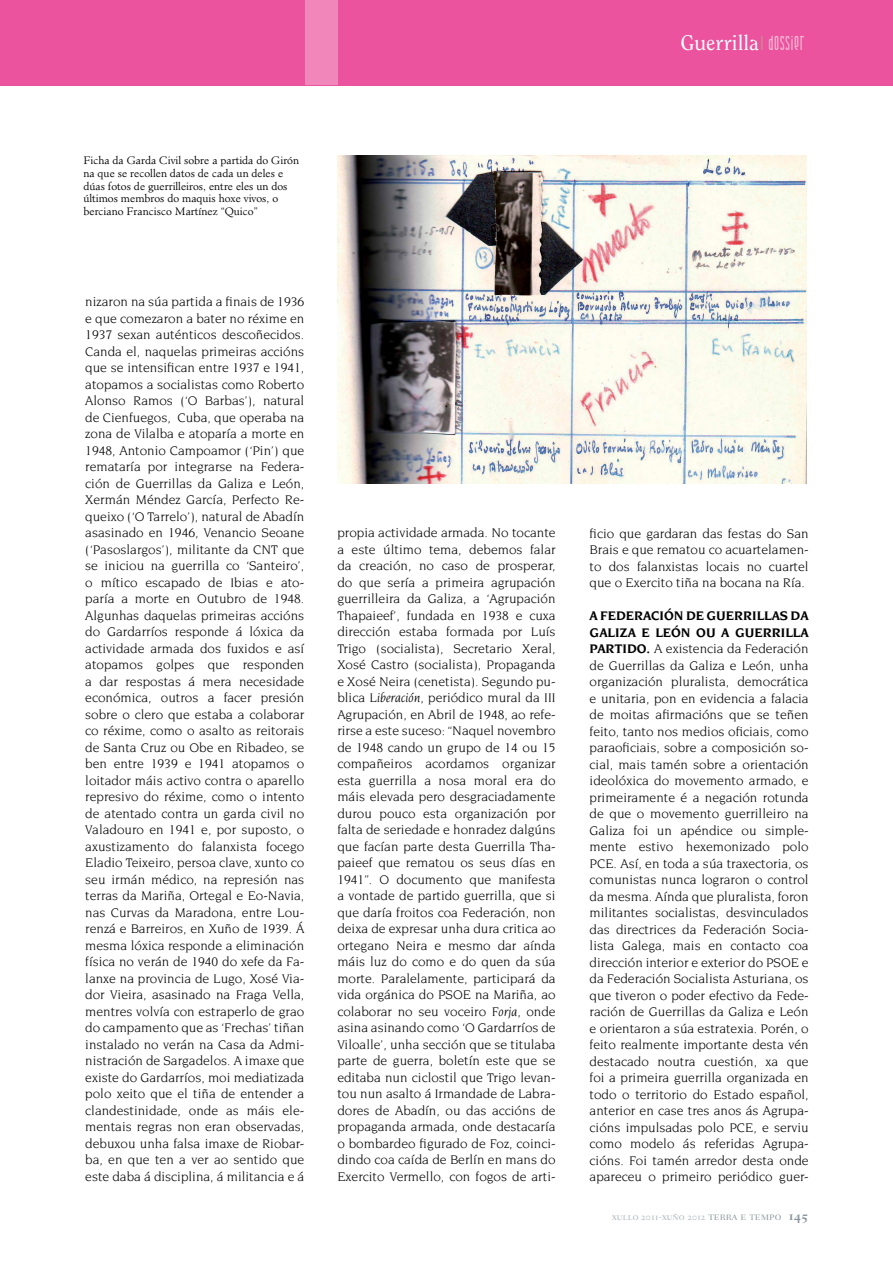
<style>
.page{position:relative;width:893px;height:1263px;background:#fff}
.page>*{position:absolute;margin:0;border:0;box-sizing:border-box;transform-origin:0 0}
.t1{font:21px "Clearface";color:#fff}
.t2{font:13.5px/16.5px "Novarese";color:#000;text-align:justify}
.t3{font:300 10.5px/12.6px "Minister";color:#000}
.t4{font:10.5px "Fairfield Light SC";color:#a5afb5}
.s1{font-family:"Andover";color:#c49687}
.s2{font-family:"Andover";color:#f7bad8}
.s3{font-style:italic}
.s4{font-weight:700}
.s5{font-size:12px;color:#8a969d}
.s6{font-family:"Fairfield Bold SC";font-size:13.5px;color:#8a969d}
</style>
<div class="page">
<div style="left:0;top:0;width:893px;height:85px;background:#eb539e"></div>
<div style="left:305px;top:0;width:32px;height:85px;background:#f186bb"></div>
<img style="left:337px;top:155px;width:469px;height:329px">
<h1 class="t1" style="left:681px;top:30px;width:127px">Guerrilla <span class="s1">|</span> <span class="s2">DOSSIER</span></h1>
<p class="t3" style="left:83px;top:154px;width:217px">Ficha da Garda Civil sobre a partida do Girón na que se recollen datos de cada un deles e dúas fotos de guerrilleiros, entre eles un dos últimos membros do maquis hoxe vivos, o berciano Francisco Martínez “Quico”</p>
<p class="t2" style="left:85px;top:294px;width:221px">nizaron na súa partida a finais de 1936 e que comezaron a bater no réxime en 1937 sexan auténticos descoñecidos.<br>Canda el, naquelas primeiras accións que se intensifican entre 1937 e 1941, atopamos a socialistas como Roberto Alonso Ramos (‘O Barbas’), natural de Cienfuegos, Cuba, que operaba na zona de Vilalba e atoparía a morte en 1948, Antonio Campoamor (‘Pin’) que remataría por integrarse na Federa&shy;ción de Guerrillas da Galiza e León, Xermán Méndez García, Perfecto Re&shy;queixo (‘O Tarrelo’), natural de Abadín asasinado en 1946, Venancio Seoane (‘Pasoslargos’), militante da CNT que se iniciou na guerrilla co ‘Santeiro’, o mítico escapado de Ibias e ato&shy;paría a morte en Outubro de 1948.<br>Algunhas daquelas primeiras accións do Gardarríos responde á lóxica da actividade armada dos fuxidos e así atopamos golpes que responden a dar respostas á mera necesidade económica, outros a facer presión sobre o clero que estaba a colaborar co réxime, como o asalto as reitorais de Santa Cruz ou Obe en Ribadeo, se ben entre 1939 e 1941 atopamos o loitador máis activo contra o aparello represivo do réxime, como o intento de atentado contra un garda civil no Valadouro en 1941 e, por suposto, o axustizamento do falanxista focego Eladio Teixeiro, persoa clave, xunto co seu irmán médico, na represión nas terras da Mariña, Ortegal e Eo-Navia, nas Curvas da Maradona, entre Lou&shy;renzá e Barreiros, en Xuño de 1939. Á mesma lóxica responde a eliminación física no verán de 1940 do xefe da Fa&shy;lanxe na provincia de Lugo, Xosé Via&shy;dor Vieira, asasinado na Fraga Vella, mentres volvía con estraperlo de grao do campamento que as ‘Frechas’ tiñan instalado no verán na Casa da Admi&shy;nistración de Sargadelos. A imaxe que existe do Gardarríos, moi mediatizada polo xeito que el tiña de entender a clandestinidade, onde as máis ele&shy;mentais regras non eran observadas, debuxou unha falsa imaxe de Riobar&shy;ba, en que ten a ver ao sentido que este daba á disciplina, á militancia e á</p>
<p class="t2" style="left:337px;top:524px;width:220px">propia actividade armada. No tocante a este último tema, debemos falar da creación, no caso de prosperar, do que sería a primeira agrupación guerrilleira da Galiza, a ‘Agrupación Thapaieef’, fundada en 1938 e cuxa dirección estaba formada por Luís Trigo (socialista), Secretario Xeral, Xosé Castro (socialista), Propaganda e Xosé Neira (cenetista). Segundo pu&shy;blica <span class="s3">Liberación</span>, periódico mural da III Agrupación, en Abril de 1948, ao refe&shy;rirse a este suceso: “Naquel novembro de 1948 cando un grupo de 14 ou 15 compañeiros acordamos organizar esta guerrilla a nosa moral era do máis elevada pero desgraciadamente durou pouco esta organización por falta de seriedade e honradez dalgúns que facían parte desta Guerrilla Tha&shy;paieef que rematou os seus días en 1941”. O documento que manifesta a vontade de partido guerrilla, que si que daría froitos coa Federación, non deixa de expresar unha dura critica ao ortegano Neira e mesmo dar aínda máis luz do como e do quen da súa morte. Paralelamente, participará da vida orgánica do PSOE na Mariña, ao colaborar no seu voceiro <span class="s3">Forja</span>, onde asina asinando como ‘O Gardarríos de Viloalle’, unha sección que se titulaba parte de guerra, boletín este que se editaba nun ciclostil que Trigo levan&shy;tou nun asalto á Irmandade de Labra&shy;dores de Abadín, ou das accións de propaganda armada, onde destacaría o bombardeo figurado de Foz, coinci&shy;dindo coa caída de Berlín en mans do Exercito Vermello, con fogos de arti-</p>
<p class="t2" style="left:590px;top:525px;width:221px">ficio que gardaran das festas do San Brais e que rematou co acuartelamen&shy;to dos falanxistas locais no cuartel que o Exercito tiña na bocana na Ría.</p>
<p class="t2" style="left:590px;top:607px;width:221px"><span class="s4">A FEDERACIÓN DE GUERRILLAS DA GALIZA E LEÓN OU A GUERRILLA PARTIDO.</span> A existencia da Federación de Guerrillas da Galiza e León, unha organización pluralista, democrática e unitaria, pon en evidencia a falacia de moitas afirmacións que se teñen feito, tanto nos medios oficiais, como paraoficiais, sobre a composición so&shy;cial, mais tamén sobre a orientación ideolóxica do movemento armado, e primeiramente é a negación rotunda de que o movemento guerrilleiro na Galiza foi un apéndice ou simple&shy;mente estivo hexemonizado polo PCE. Así, en toda a súa traxectoria, os comunistas nunca lograron o control da mesma. Aínda que pluralista, foron militantes socialistas, desvinculados das directrices da Federación Socia&shy;lista Galega, mais en contacto coa dirección interior e exterior do PSOE e da Federación Socialista Asturiana, os que tiveron o poder efectivo da Fede&shy;ración de Guerrillas da Galiza e León e orientaron a súa estratexia. Porén, o feito realmente importante desta vén destacado noutra cuestión, xa que foi a primeira guerrilla organizada en todo o territorio do Estado español, anterior en case tres anos ás Agrupa&shy;cións impulsadas polo PCE, e serviu como modelo ás referidas Agrupa&shy;cións. Foi tamén arredor desta onde apareceu o primeiro periódico guer-</p>
<p class="t4" style="left:612px;top:1210px;width:197px">xullo 2011-xuño 2012 <span class="s5">terra e tempo</span> <span class="s6">145</span></p>
</div>
